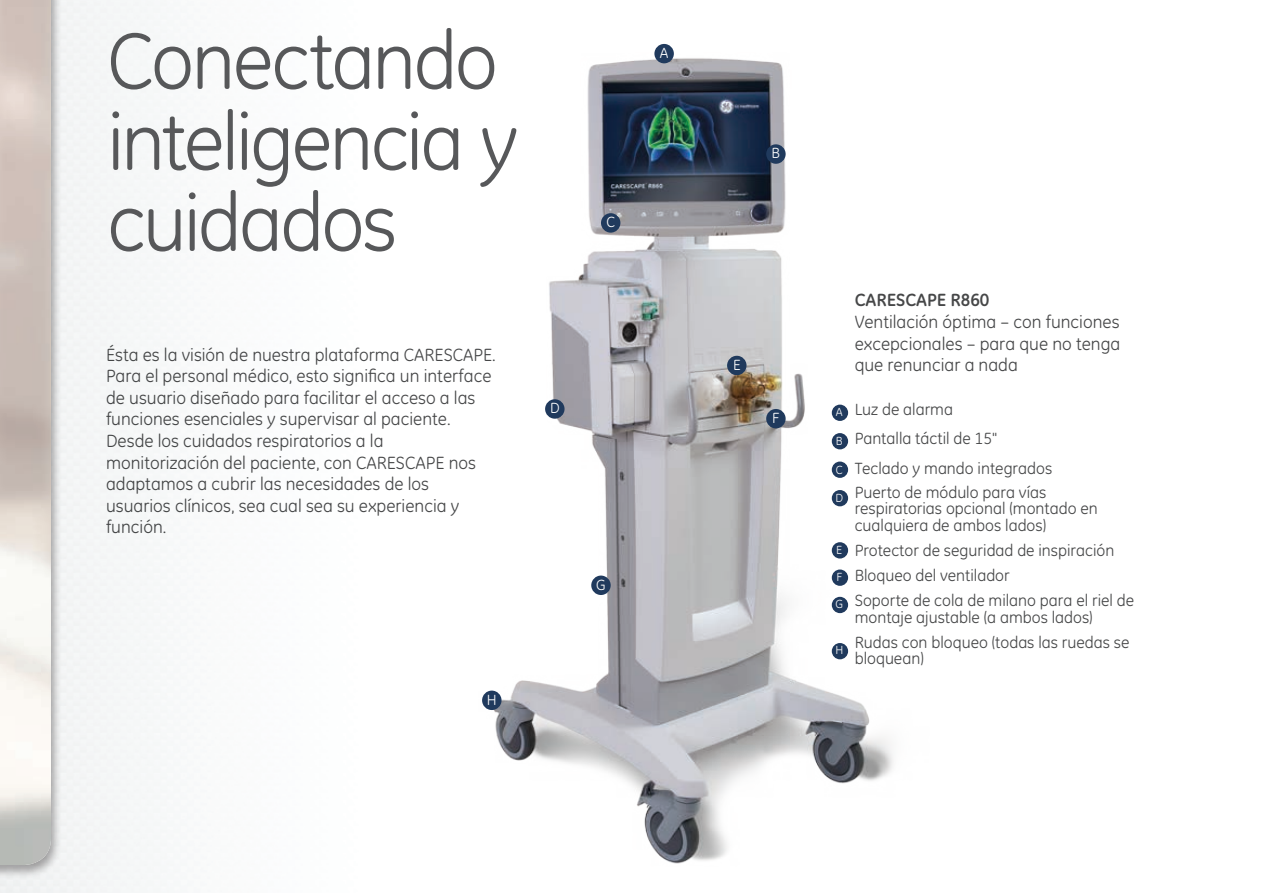
<style>
.page{position:relative;width:1263px;height:893px;background:#fff}
.page>*{position:absolute;margin:0;border:0;box-sizing:border-box;transform-origin:0 0}
.t1{font:81px/81px "GE Inspira";letter-spacing:-.03em;color:#57585a}
.t2{font:18px/21.6px "GE Inspira";color:#464748}
.t3{font:700 18px "GE Inspira";color:#464748}
.t4{font:16.5px/25.2px "GE Inspira";color:#464748}
.t5{font:15px "GE Inspira";color:#fff}
.t6{font:12px "GE Inspira";color:#fff}
</style>
<div class="page">
<img style="left:482px;top:43px;width:411px;height:821px">
<div style="left:654px;top:44px;width:20px;height:19px;background:#203a5d;border-radius:50%"></div>
<div style="left:766px;top:144px;width:20px;height:20px;background:#203a5d;border-radius:50%"></div>
<div style="left:601px;top:213px;width:19px;height:20px;background:#203a5d;border-radius:50%"></div>
<div style="left:545px;top:399px;width:19px;height:20px;background:#203a5d;border-radius:50%"></div>
<div style="left:591px;top:576px;width:20px;height:19px;background:#203a5d;border-radius:50%"></div>
<div style="left:482px;top:691px;width:19px;height:19px;background:#203a5d;border-radius:50%"></div>
<div style="left:727px;top:356px;width:19px;height:19px;background:#203a5d;border-radius:50%"></div>
<div style="left:766px;top:409px;width:20px;height:19px;background:#203a5d;border-radius:50%"></div>
<div style="left:0;top:0;width:62px;height:879px;background:#231f20;opacity:.4"></div>
<img style="left:0;top:0;width:51px;height:865px">
<div style="left:832px;top:405px;width:16px;height:16px;background:#203a5d;border-radius:50%"></div>
<div style="left:832px;top:462px;width:16px;height:16px;background:#203a5d;border-radius:50%"></div>
<div style="left:832px;top:542px;width:16px;height:16px;background:#203a5d;border-radius:50%"></div>
<div style="left:832px;top:597px;width:16px;height:16px;background:#203a5d;border-radius:50%"></div>
<div style="left:832px;top:433px;width:16px;height:16px;background:#203a5d;border-radius:50%"></div>
<div style="left:832px;top:490px;width:16px;height:16px;background:#203a5d;border-radius:50%"></div>
<div style="left:832px;top:569px;width:16px;height:17px;background:#203a5d;border-radius:50%"></div>
<div style="left:832px;top:643px;width:16px;height:16px;background:#203a5d;border-radius:50%"></div>
<h1 class="t1" style="left:107px;top:20px;width:412px">Conectando inteligencia y cuidados</h1>
<p class="t2" style="left:106px;top:344px;width:391px">Ésta es la visión de nuestra plataforma CARESCAPE.<br>Para el personal médico, esto significa un interface de usuario diseñado para facilitar el acceso a las funciones esenciales y supervisar al paciente.<br>Desde los cuidados respiratorios a la monitorización del paciente, con CARESCAPE nos adaptamos a cubrir las necesidades de los usuarios clínicos, sea cual sea su experiencia y función.</p>
<p class="t5" style="left:550px;top:399px;width:11px">D</p>
<p class="t5" style="left:606px;top:213px;width:10px">C</p>
<p class="t5" style="left:596px;top:576px;width:11px">G</p>
<p class="t5" style="left:487px;top:691px;width:11px">H</p>
<p class="t5" style="left:660px;top:44px;width:10px">A</p>
<p class="t5" style="left:772px;top:144px;width:10px">B</p>
<p class="t5" style="left:733px;top:356px;width:9px">E</p>
<p class="t5" style="left:772px;top:409px;width:9px">F</p>
<p class="t6" style="left:836px;top:405px;width:8px">A</p>
<p class="t6" style="left:836px;top:434px;width:8px">B</p>
<p class="t6" style="left:836px;top:463px;width:8px">C</p>
<p class="t6" style="left:835px;top:491px;width:9px">D</p>
<p class="t6" style="left:836px;top:542px;width:8px">E</p>
<p class="t6" style="left:836px;top:570px;width:7px">F</p>
<p class="t6" style="left:835px;top:597px;width:9px">G</p>
<p class="t6" style="left:835px;top:643px;width:9px">H</p>
<p class="t3" style="left:855px;top:289px;width:136px">CARESCAPE R860</p>
<p class="t2" style="left:855px;top:311px;width:267px;text-align:justify">Ventilación óptima – con funciones excepcionales – para que no tenga que renunciar a nada</p>
<p class="t4" style="left:855px;top:394px;width:199px;line-height:29.4px">Luz de alarma<br>Pantalla táctil de 15"<br>Teclado y mando integrados</p>
<p class="t4" style="left:855px;top:484px;width:245px;line-height:16.5px">Puerto de módulo para vías respiratorias opcional (montado en cualquiera de ambos lados)</p>
<p class="t4" style="left:855px;top:538px;width:281px">Protector de seguridad de inspiración<br>Bloqueo del ventilador<br>Soporte de cola de milano para el riel de</p>
<p class="t4" style="left:855px;top:604px;width:276px">montaje ajustable (a ambos lados)<br>Rudas con bloqueo (todas las ruedas se</p>
<p class="t4" style="left:855px;top:646px;width:71px">bloquean)</p>
</div>
